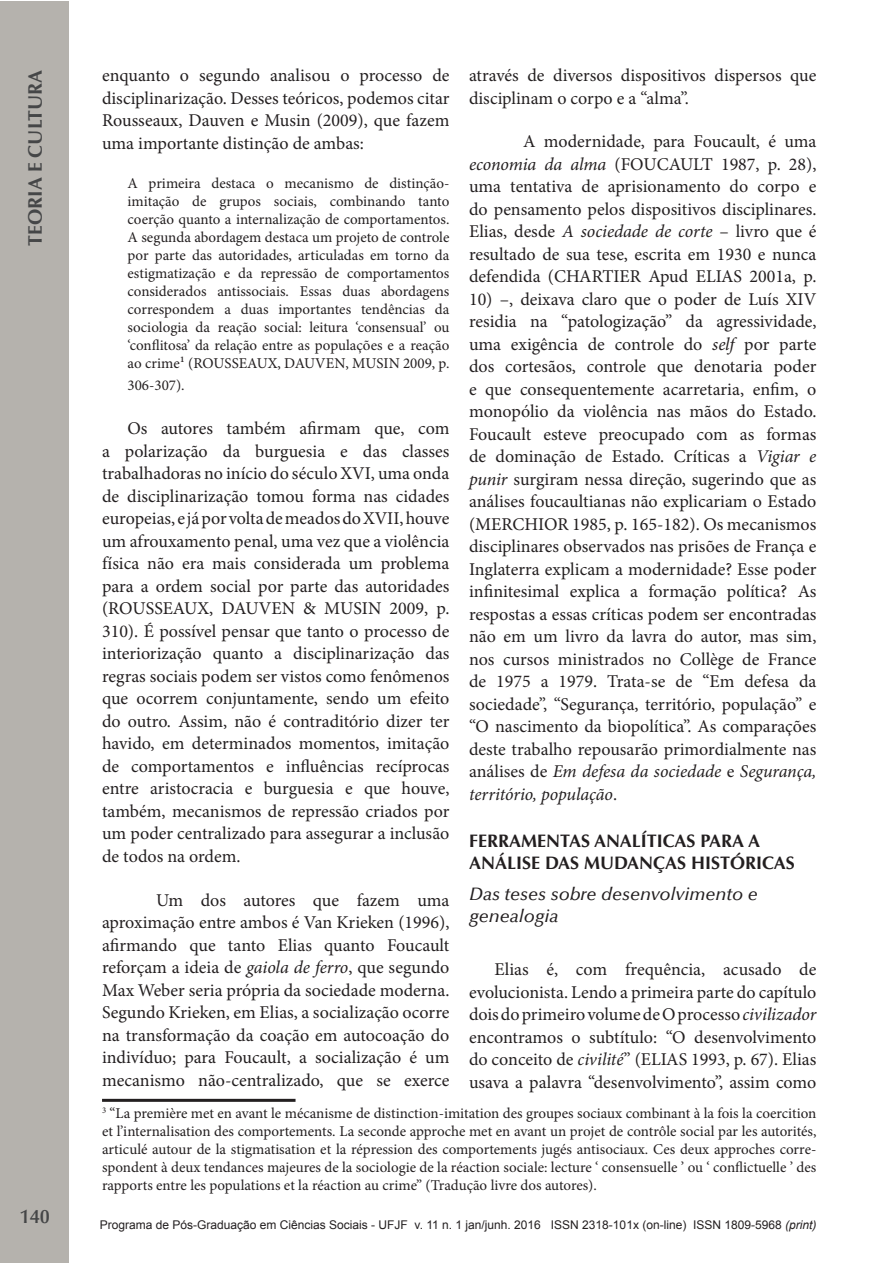
<style>
.page{position:relative;width:893px;height:1263px;background:#fff}
.page>*{position:absolute;margin:0;border:0;box-sizing:border-box;transform-origin:0 0}
.t1{font:700 19.5px "Optima LT Std";color:#454647}
.t2{font:600 19.5px "Optima";color:#454647}
.Texto_completo{font:18px/22.5px "Minion Pro";color:#231f20;text-align:justify}
.Subtítulo_artigo{font:700 18px/22.5px "Optima LT Std";color:#231f20}
.Subtítulo_artigo-2{font:italic 500 18px/22.5px "Optima LT Std";color:#231f20}
.Texto_completo-2{font:15px/18px "Minion Pro";color:#231f20;text-align:justify}
.t3{font:12px "Arial";color:#231f20}
.s1{font-style:italic}
</style>
<div class="page">
<div style="left:1px;top:1px;width:68px;height:1262px;background:#b5b2ad"></div>
<hr style="left:102px;top:1099px;width:194px;height:3px;background:#231f20">
<p class="t1" style="left:24px;top:246px;width:177px;rotate:-90deg">TEORIA E CULTURA</p>
<p class="t2" style="left:20px;top:1205px;width:32px">140</p>
<p class="Texto_completo" style="left:102px;top:64px;width:349px">enquanto o segundo analisou o processo de disciplinarização. Desses teóricos, podemos citar Rousseaux, Dauven e Musin (2009), que fazem uma importante distinção de ambas:</p>
<p class="Texto_completo-2" style="left:128px;top:174px;width:323px">A primeira destaca o mecanismo de distinção&shy;imitação de grupos sociais, combinando tanto coerção quanto a internalização de comportamentos.<br>A segunda abordagem destaca um projeto de controle por parte das autoridades, articuladas em torno da estigmatização e da repressão de comportamentos considerados antissociais. Essas duas abordagens correspondem a duas importantes tendências da sociologia da reação social: leitura ‘consensual’ ou ‘conflitosa’ da relação entre as populações e a reação ao crime¹ (ROUSSEAUX, DAUVEN, MUSIN 2009, p.</p>
<p class="Texto_completo-2" style="left:128px;top:377px;width:59px">306-307).</p>
<p class="Texto_completo" style="left:102px;top:417px;width:349px;text-indent:26px">Os autores também afirmam que, com a polarização da burguesia e das classes trabalhadoras no início do século XVI, uma onda de disciplinarização tomou forma nas cidades europeias, e já por volta de meados do XVII, houve um afrouxamento penal, uma vez que a violência física não era mais considerada um problema para a ordem social por parte das autoridades (ROUSSEAUX, DAUVEN &amp; MUSIN 2009, p.<br>310). É possível pensar que tanto o processo de interiorização quanto a disciplinarização das regras sociais podem ser vistos como fenômenos que ocorrem conjuntamente, sendo um efeito do outro. Assim, não é contraditório dizer ter havido, em determinados momentos, imitação de comportamentos e influências recíprocas entre aristocracia e burguesia e que houve, também, mecanismos de repressão criados por um poder centralizado para assegurar a inclusão de todos na ordem.</p>
<p class="Texto_completo" style="left:102px;top:888px;width:349px;text-indent:54px">Um dos autores que fazem uma aproximação entre ambos é Van Krieken (1996), afirmando que tanto Elias quanto Foucault reforçam a ideia de <span class="s1">gaiola de ferro</span>, que segundo Max Weber seria própria da sociedade moderna.<br>Segundo Krieken, em Elias, a socialização ocorre na transformação da coação em autocoação do indivíduo; para Foucault, a socialização é um mecanismo não-centralizado, que se exerce</p>
<p class="Texto_completo" style="left:469px;top:64px;width:349px">através de diversos dispositivos dispersos que disciplinam o corpo e a “alma”.</p>
<p class="Texto_completo" style="left:469px;top:130px;width:349px;text-indent:54px">A modernidade, para Foucault, é uma <span class="s1">economia da alma</span> (FOUCAULT 1987, p. 28), uma tentativa de aprisionamento do corpo e do pensamento pelos dispositivos disciplinares.<br>Elias, desde <span class="s1">A sociedade de corte</span> – livro que é resultado de sua tese, escrita em 1930 e nunca defendida (CHARTIER Apud ELIAS 2001a, p.</p>
<p class="Texto_completo" style="left:469px;top:288px;width:349px">10) –, deixava claro que o poder de Luís XIV residia na “patologização” da agressividade, uma exigência de controle do <span class="s1">self</span> por parte dos cortesãos, controle que denotaria poder e que consequentemente acarretaria, enfim, o monopólio da violência nas mãos do Estado.<br>Foucault esteve preocupado com as formas de dominação de Estado. Críticas a <span class="s1">Vigiar e punir</span> surgiram nessa direção, sugerindo que as análises foucaultianas não explicariam o Estado (MERCHIOR 1985, p. 165-182). Os mecanismos disciplinares observados nas prisões de França e Inglaterra explicam a modernidade? Esse poder infinitesimal explica a formação política? As respostas a essas críticas podem ser encontradas não em um livro da lavra do autor, mas sim, nos cursos ministrados no Collège de France de 1975 a 1979. Trata-se de “Em defesa da sociedade”, “Segurança, território, população” e “O nascimento da biopolítica”. As comparações deste trabalho repousarão primordialmente nas análises de <span class="s1">Em defesa da sociedade</span> e <span class="s1">Segurança, território, população</span>.</p>
<p class="Subtítulo_artigo" style="left:469px;top:829px;width:327px">FERRAMENTAS ANALÍTICAS PARA A<br>ANÁLISE DAS MUDANÇAS HISTÓRICAS</p>
<p class="Subtítulo_artigo-2" style="left:469px;top:883px;width:290px">Das teses sobre desenvolvimento e genealogia</p>
<p class="Texto_completo" style="left:469px;top:958px;width:349px;text-indent:26px">Elias é, com frequência, acusado de evolucionista. Lendo a primeira parte do capítulo dois do primeiro volume de O processo <span class="s1">civilizador </span>encontramos o subtítulo: “O desenvolvimento do conceito de <span class="s1">civilité</span>” (ELIAS 1993, p. 67). Elias usava a palavra “desenvolvimento”, assim como</p>
<p class="Texto_completo-2" style="left:102px;top:1104px;width:716px"><sup>3</sup> “La première met en avant le mécanisme de distinction-imitation des groupes sociaux combinant à la fois la coercition et l’internalisation des comportements. La seconde approche met en avant un projet de contrôle social par les autorités, articulé autour de la stigmatisation et la répression des comportements jugés antisociaux. Ces deux approches corre&shy;spondent à deux tendances majeures de la sociologie de la réaction sociale: lecture ‘ consensuelle ’ ou ‘ conflictuelle ’ des rapports entre les populations et la réaction au crime” (Tradução livre dos autores).</p>
<p class="t3" style="left:100px;top:1217px;width:718px">Programa de Pós-Graduação em Ciências Sociais - UFJF v. 11 n. 1 jan/junh. 2016 ISSN 2318-101x (on-line) ISSN 1809-5968 <span class="s1">(print)</span></p>
</div>
